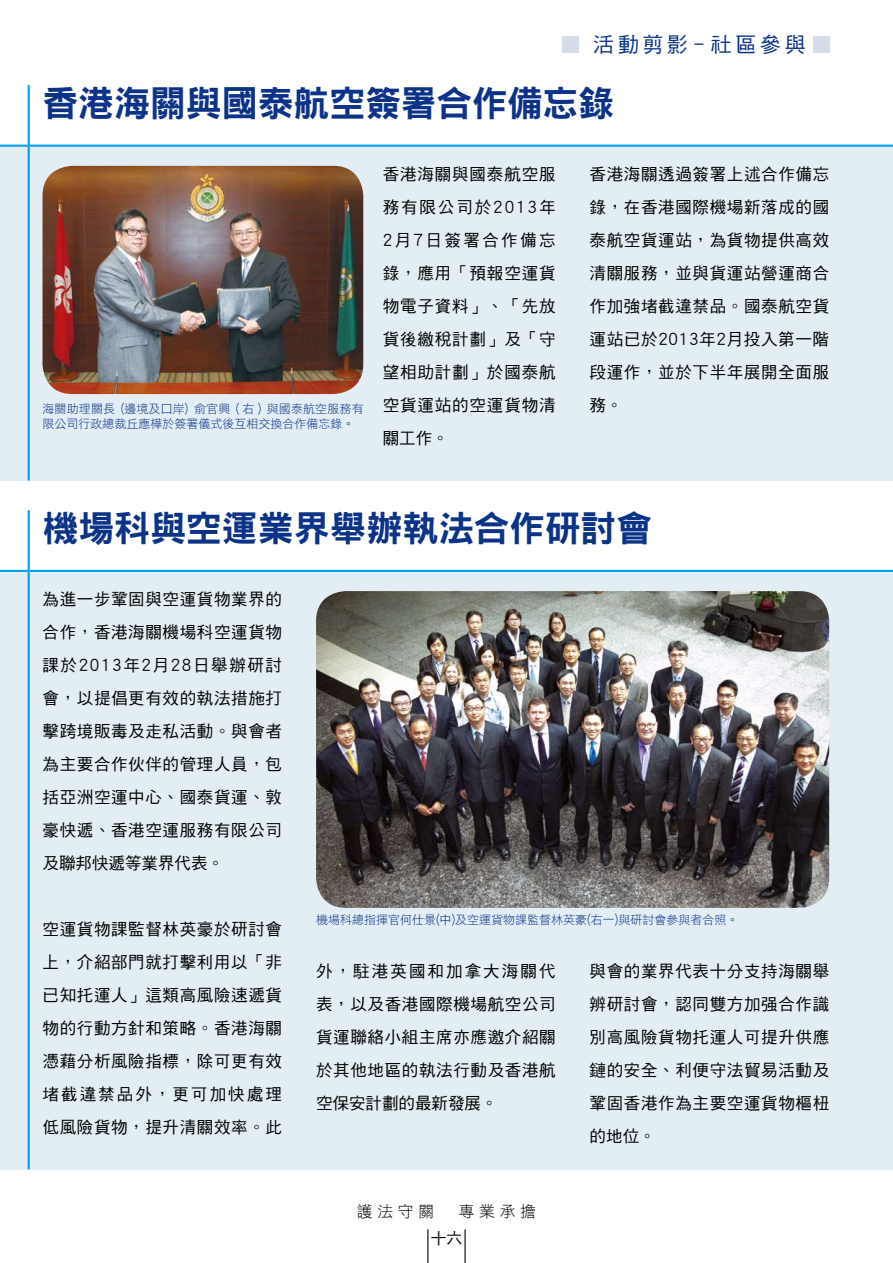
<style>
.page{position:relative;width:893px;height:1263px;background:#fff}
.page>*{position:absolute;margin:0;border:0;box-sizing:border-box;transform-origin:0 0}
.t1{font:36px "DF Hei HK W9";letter-spacing:-.005em;color:#0c3388}
.t2{font:21px "DF Hei HK W5";letter-spacing:.165em;color:#0c3388}
.t3{font:16.5px/33px "DF Hei HK W5";letter-spacing:.04em;color:#000;text-align:justify}
.t4{font:15.75px "DF Hei HK W3";letter-spacing:.3em;color:#000}
.t5{font:15.75px "DF Hei HK W5";color:#000}
.t6{font:12px/15px "DF Li Hei HK W3";color:#0c3388}
</style>
<div class="page">
<div style="left:813px;top:36px;width:16px;height:16px;background:#d5ddea"></div>
<div style="left:562px;top:36px;width:16px;height:16px;background:#d5ddea"></div>
<hr style="left:465px;top:1229px;width:1px;height:34px;background:#595757">
<hr style="left:427px;top:1229px;width:1px;height:34px;background:#595757">
<div style="left:0;top:145px;width:893px;height:335px;background:#e2eef4"></div>
<hr style="left:28px;top:85px;width:2px;height:395px;background:#00a0e9">
<hr style="left:0;top:145px;width:893px;height:2px;background:#00a0e9">
<img style="left:43px;top:166px;width:320px;height:228px">
<div style="left:0;top:570px;width:893px;height:599px;background:#e2eef4"></div>
<hr style="left:28px;top:510px;width:2px;height:659px;background:#00a0e9">
<hr style="left:0;top:570px;width:893px;height:2px;background:#00a0e9">
<img style="left:316px;top:591px;width:513px;height:317px">
<p class="t2" style="left:593px;top:33px;width:214px">活動剪影﹣社區參與</p>
<p class="t1" style="left:43px;top:84px;width:573px">香港海關與國泰航空簽署合作備忘錄</p>
<p class="t6" style="left:43px;top:401px;width:323px">海關助理關長 (邊境及口岸) 俞官興（右）與國泰航空服務有限公司行政總裁丘應樺於簽署儀式後互相交換合作備忘錄。</p>
<p class="t3" style="left:383px;top:157px;width:174px">香港海關與國泰航空服務有限公司於2013年2月7日簽署合作備忘錄，應用「預報空運貨物電子資料」、「先放貨後繳稅計劃」及「守望相助計劃」於國泰航空貨運站的空運貨物清關工作。</p>
<p class="t3" style="left:590px;top:157px;width:241px">香港海關透過簽署上述合作備忘錄，在香港國際機場新落成的國泰航空貨運站，為貨物提供高效清關服務，並與貨運站營運商合作加強堵截違禁品。國泰航空貨運站已於2013年2月投入第一階段運作，並於下半年展開全面服務。</p>
<h1 class="t1" style="left:43px;top:509px;width:612px">機場科與空運業界舉辦執法合作研討會</h1>
<p class="t3" style="left:43px;top:583px;width:241px">為進一步鞏固與空運貨物業界的合作，香港海關機場科空運貨物課於2013年2月28日舉辦研討會，以提倡更有效的執法措施打擊跨境販毒及走私活動。與會者為主要合作伙伴的管理人員，包括亞洲空運中心、國泰貨運、敦豪快遞、香港空運服務有限公司及聯邦快遞等業界代表。</p>
<p class="t3" style="left:43px;top:913px;width:241px">空運貨物課監督林英豪於研討會上，介紹部門就打擊利用以「非已知托運人」這類高風險速遞貨物的行動方針和策略。香港海關憑藉分析風險指標，除可更有效堵截違禁品外，更可加快處理低風險貨物，提升清關效率。此</p>
<p class="t6" style="left:316px;top:912px;width:424px">機場科總指揮官何仕景(中)及空運貨物課監督林英豪(右一)與研討會參與者合照。</p>
<p class="t3" style="left:316px;top:955px;width:241px">外，駐港英國和加拿大海關代表，以及香港國際機場航空公司貨運聯絡小組主席亦應邀介紹關於其他地區的執法行動及香港航空保安計劃的最新發展。</p>
<p class="t3" style="left:590px;top:955px;width:241px">與會的業界代表十分支持海關舉辨研討會，認同雙方加强合作識別高風險貨物托運人可提升供應鏈的安全、利便守法貿易活動及鞏固香港作為主要空運貨物樞杻的地位。</p>
<p class="t4" style="left:357px;top:1203px;width:79px">護法守關</p>
<p class="t4" style="left:459px;top:1203px;width:79px">專業承擔</p>
<p class="t5" style="left:431px;top:1230px;width:33px">十六</p>
</div>
